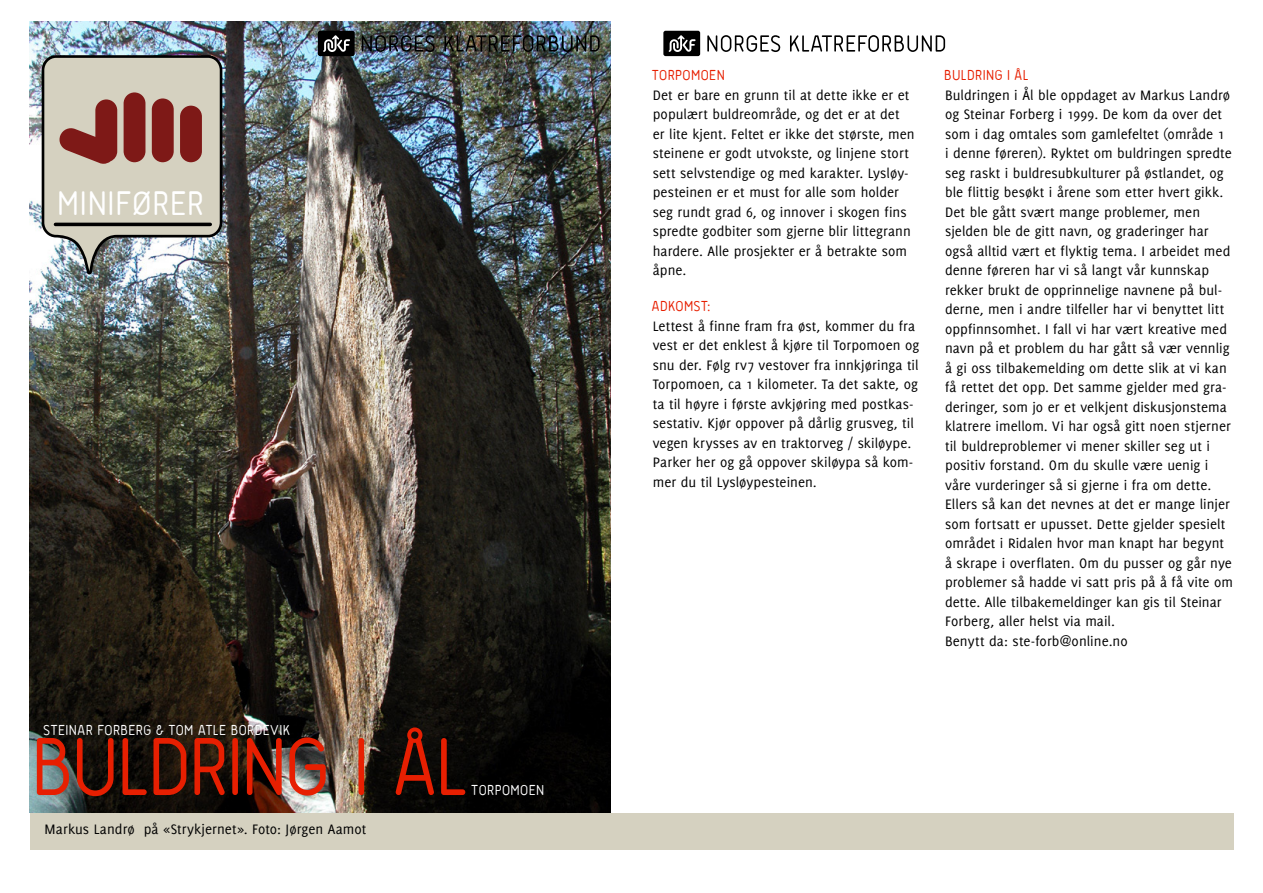
<style>
.page{position:relative;width:1263px;height:893px;background:#fff}
.page>*{position:absolute;margin:0;border:0;box-sizing:border-box;transform-origin:0 0}
.Kapittelstart{font:85.5px "Kit Shiny Rounded";letter-spacing:-.045em;color:#e71f01}
.t1{font:35.4px "Kit Shiny Rounded";color:#fff}
.t2{font:15px/19.5px "Delicious";letter-spacing:.005em;color:#000}
.forfatter{font:15px "Kit Shiny Rounded";letter-spacing:.005em;color:#fff}
.bold_basic{font:15px "Kit Shiny Rounded";letter-spacing:.005em;color:#e71f01}
</style>
<div class="page">
<div style="left:30px;top:813px;width:1203px;height:37px;background:#d5d1c0"></div>
<img style="left:30px;top:21px;width:580px;height:791px">
<svg style="left:42px;top:55px;width:180px;height:219px;background:#bbb4a9"></svg>
<div style="left:124px;top:92px;width:21px;height:70px;background:#7e1917;border-radius:11px"></div>
<div style="left:152px;top:98px;width:22px;height:64px;background:#7e1917;border-radius:11px"></div>
<div style="left:180px;top:106px;width:22px;height:56px;background:#7e1917;border-radius:11px"></div>
<div style="left:663px;top:31px;width:37px;height:25px;background:#000;border-radius:2px"></div>
<svg style="left:668px;top:35px;width:27px;height:17px"></svg>
<svg style="left:707px;top:35px;width:73px;height:17px"></svg>
<svg style="left:790px;top:35px;width:155px;height:17px"></svg>
<div style="left:318px;top:31px;width:37px;height:25px;background:#000;border-radius:2px"></div>
<svg style="left:323px;top:35px;width:27px;height:17px"></svg>
<svg style="left:362px;top:35px;width:73px;height:17px"></svg>
<img style="left:444px;top:35px;width:156px;height:17px">
<p class="t1" style="left:60px;top:186px;width:149px">MINIFØRER</p>
<p class="forfatter" style="left:45px;top:722px;width:248px">STEINAR FORBERG &amp; TOM ATLE BORDEVIK</p>
<p class="Kapittelstart" style="left:37px;top:724px;width:440px">BULDRING I ÅL</p>
<p class="forfatter" style="left:472px;top:782px;width:75px">TORPOMOEN</p>
<p class="t2" style="left:45px;top:819px;width:323px">Markus Landrø på «Strykjernet». Foto: Jørgen Aamot</p>
<p class="bold_basic" style="left:653px;top:68px;width:75px">TORPOMOEN</p>
<p class="t2" style="left:653px;top:85px;width:263px">Det er bare en grunn til at dette ikke er et populært buldreområde, og det er at det er lite kjent. Feltet er ikke det største, men steinene er godt utvokste, og linjene stort sett selvstendige og med karakter. Lysløy&shy;pesteinen er et must for alle som holder seg rundt grad 6, og innover i skogen fins spredte godbiter som gjerne blir littegrann hardere. Alle prosjekter er å betrakte som åpne.</p>
<p class="bold_basic" style="left:653px;top:299px;width:61px">ADKOMST:</p>
<p class="t2" style="left:653px;top:316px;width:268px">Lettest å finne fram fra øst, kommer du fra vest er det enklest å kjøre til Torpomoen og snu der. Følg rv7 vestover fra innkjøringa til Torpomoen, ca 1 kilometer. Ta det sakte, og ta til høyre i første avkjøring med postkas&shy;sestativ. Kjør oppover på dårlig grusveg, til vegen krysses av en traktorveg / skiløype.<br>Parker her og gå oppover skiløypa så kom&shy;mer du til Lysløypesteinen.</p>
<p class="bold_basic" style="left:945px;top:68px;width:86px">BULDRING I ÅL</p>
<p class="t2" style="left:945px;top:85px;width:289px">Buldringen i Ål ble oppdaget av Markus Landrø og Steinar Forberg i 1999. De kom da over det som i dag omtales som gamlefeltet (område 1<br>i denne føreren). Ryktet om buldringen spredte seg raskt i buldresubkulturer på østlandet, og ble flittig besøkt i årene som etter hvert gikk.<br>Det ble gått svært mange problemer, men sjelden ble de gitt navn, og graderinger har også alltid vært et flyktig tema. I arbeidet med denne føreren har vi så langt vår kunnskap rekker brukt de opprinnelige navnene på bul&shy;derne, men i andre tilfeller har vi benyttet litt oppfinnsomhet. I fall vi har vært kreative med navn på et problem du har gått så vær vennlig å gi oss tilbakemelding om dette slik at vi kan få rettet det opp. Det samme gjelder med gra&shy;deringer, som jo er et velkjent diskusjonstema klatrere imellom. Vi har også gitt noen stjerner til buldreproblemer vi mener skiller seg ut i positiv forstand. Om du skulle være uenig i våre vurderinger så si gjerne i fra om dette.<br>Ellers så kan det nevnes at det er mange linjer som fortsatt er upusset. Dette gjelder spesielt området i Ridalen hvor man knapt har begynt å skrape i overflaten. Om du pusser og går nye problemer så hadde vi satt pris på å få vite om dette. Alle tilbakemeldinger kan gis til Steinar Forberg, aller helst via mail.</p>
<p class="t2" style="left:945px;top:631px;width:184px">Benytt da: ste-forb@online.no</p>
</div>
